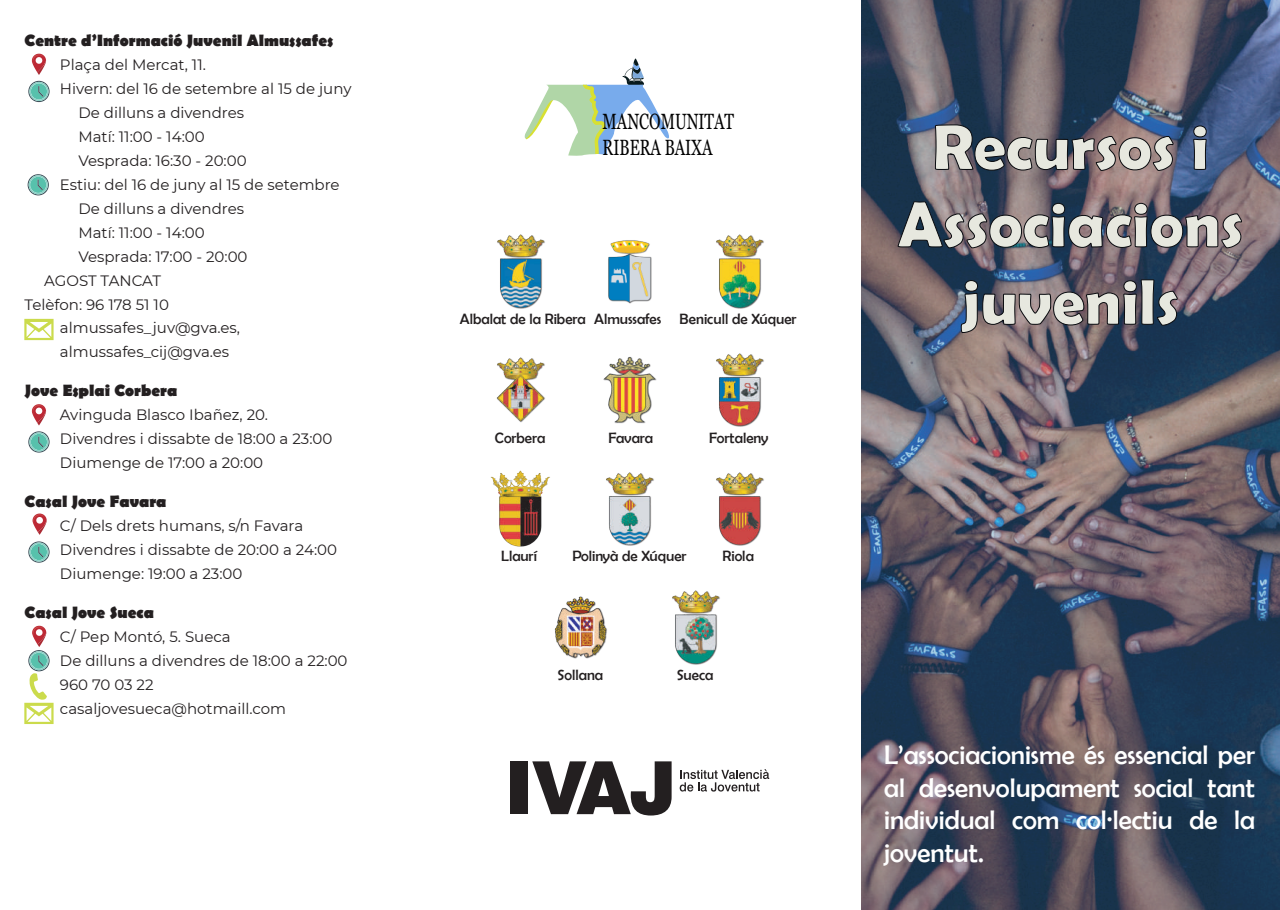
<style>
.page{position:relative;width:1280px;height:910px;background:#fff}
.page>*{position:absolute;margin:0;border:0;box-sizing:border-box;transform-origin:0 0}
.t1{font:700 64.5px/77.4px "Berlin Sans FB Demi";color:#e7e8df;text-align:center}
.t2{font:27px/32.4px "Berlin Sans FB";color:#fff;text-align:justify}
.t3{font:22.05px/26.5px "Georgia";color:#000;scale:.7 1}
.t4{font:700 16.5px "Berlin Sans FB";color:#231f20}
.t5{font:15px/24px "Montserrat";color:#231f20}
.t6{font:15px "Berlin Sans FB";color:#231f20}
</style>
<div class="page">
<svg style="left:862px;top:0;width:418px;height:910px;background:#525566"></svg>
<svg style="left:28px;top:81px;width:22px;height:21px"></svg>
<svg style="left:28px;top:431px;width:22px;height:22px"></svg>
<svg style="left:28px;top:541px;width:22px;height:22px"></svg>
<svg style="left:28px;top:174px;width:21px;height:21px"></svg>
<svg style="left:24px;top:319px;width:30px;height:21px"></svg>
<svg style="left:935px;top:124px;width:239px;height:47px;background:#655f68"></svg>
<svg style="left:1193px;top:125px;width:14px;height:45px"></svg>
<svg style="left:897px;top:201px;width:345px;height:48px;background:#5a5863"></svg>
<svg style="left:960px;top:270px;width:218px;height:63px;background:#595867"></svg>
<svg style="left:525px;top:59px;width:144px;height:97px"></svg>
<svg style="left:532px;top:761px;width:140px;height:54px"></svg>
<div style="left:511px;top:761px;width:17px;height:53px;background:#231f20"></div>
<svg style="left:680px;top:769px;width:89px;height:23px"></svg>
<img style="left:497px;top:234px;width:48px;height:75px">
<img style="left:496px;top:357px;width:49px;height:66px">
<img style="left:490px;top:470px;width:60px;height:77px">
<img style="left:554px;top:596px;width:53px;height:63px">
<img style="left:608px;top:240px;width:44px;height:64px">
<img style="left:603px;top:357px;width:54px;height:67px">
<img style="left:606px;top:472px;width:48px;height:74px">
<img style="left:716px;top:472px;width:48px;height:74px">
<img style="left:716px;top:234px;width:48px;height:75px">
<img style="left:716px;top:353px;width:48px;height:74px">
<img style="left:672px;top:590px;width:48px;height:75px">
<svg style="left:32px;top:54px;width:14px;height:21px"></svg>
<svg style="left:32px;top:404px;width:14px;height:21px"></svg>
<svg style="left:32px;top:513px;width:15px;height:22px"></svg>
<svg style="left:24px;top:626px;width:30px;height:98px"></svg>
<p class="t4" style="left:25px;top:31px;width:310px">Centre d’Informació Juvenil Almussafes</p>
<p class="t5" style="left:60px;top:52px;width:147px">Plaça del Mercat, 11.</p>
<p class="t5" style="left:60px;top:76px;width:293px">Hivern: del 16 de setembre al 15 de juny</p>
<p class="t5" style="left:78px;top:100px;width:167px">De dilluns a divendres</p>
<p class="t5" style="left:78px;top:124px;width:128px">Matí: 11:00 - 14:00</p>
<p class="t5" style="left:78px;top:148px;width:170px">Vesprada: 16:30 - 20:00</p>
<p class="t5" style="left:60px;top:172px;width:281px">Estiu: del 16 de juny al 15 de setembre</p>
<p class="t5" style="left:78px;top:196px;width:167px">De dilluns a divendres</p>
<p class="t5" style="left:78px;top:220px;width:128px">Matí: 11:00 - 14:00</p>
<p class="t5" style="left:78px;top:244px;width:171px">Vesprada: 17:00 - 20:00</p>
<p class="t5" style="left:44px;top:268px;width:118px">AGOST TANCAT</p>
<p class="t5" style="left:25px;top:292px;width:146px">Telèfon: 96 178 51 10</p>
<p class="t5" style="left:60px;top:316px;width:182px">almussafes_juv@gva.es,</p>
<p class="t5" style="left:60px;top:340px;width:171px">almussafes_cij@gva.es</p>
<p class="t4" style="left:25px;top:381px;width:154px">Jove Esplai Corbera</p>
<p class="t5" style="left:60px;top:402px;width:274px">Avinguda Blasco Ibañez, 20.<br>Divendres i dissabte de 18:00 a 23:00<br>Diumenge de 17:00 a 20:00</p>
<p class="t4" style="left:25px;top:492px;width:143px">Casal Jove Favara</p>
<p class="t5" style="left:60px;top:513px;width:279px">C/ Dels drets humans, s/n Favara<br>Divendres i dissabte de 20:00 a 24:00<br>Diumenge: 19:00 a 23:00</p>
<p class="t4" style="left:25px;top:603px;width:131px">Casal Jove Sueca</p>
<p class="t5" style="left:60px;top:624px;width:289px">C/ Pep Montó, 5. Sueca<br>De dilluns a divendres de 18:00 a 22:00<br>960 70 03 22 casaljovesueca@hotmaill.com</p>
<h3 class="t3" style="left:603px;top:108px;width:189px">MANCOMUNITAT<br>RIBERA BAIXA</h3>
<p class="t6" style="left:460px;top:311px;width:128px">Albalat de la Ribera</p>
<p class="t6" style="left:594px;top:311px;width:68px">Almussafes</p>
<p class="t6" style="left:679px;top:311px;width:119px">Benicull de Xúquer</p>
<p class="t6" style="left:495px;top:429px;width:52px">Corbera</p>
<p class="t6" style="left:608px;top:429px;width:46px">Favara</p>
<p class="t6" style="left:709px;top:429px;width:61px">Fortaleny</p>
<p class="t6" style="left:501px;top:548px;width:37px">Llaurí</p>
<p class="t6" style="left:572px;top:548px;width:116px">Polinyà de Xúquer</p>
<p class="t6" style="left:722px;top:548px;width:33px">Riola</p>
<p class="t6" style="left:557px;top:667px;width:47px">Sollana</p>
<p class="t6" style="left:677px;top:667px;width:38px">Sueca</p>
<h1 class="t1" style="left:898px;top:107px;width:347px">Recursos i<br>Associacions juvenils</h1>
<h2 class="t2" style="left:884px;top:739px;width:372px">L’associacionisme és essencial per al desenvolupament social tant individual com col·lectiu de la joventut.</h2>
</div>
